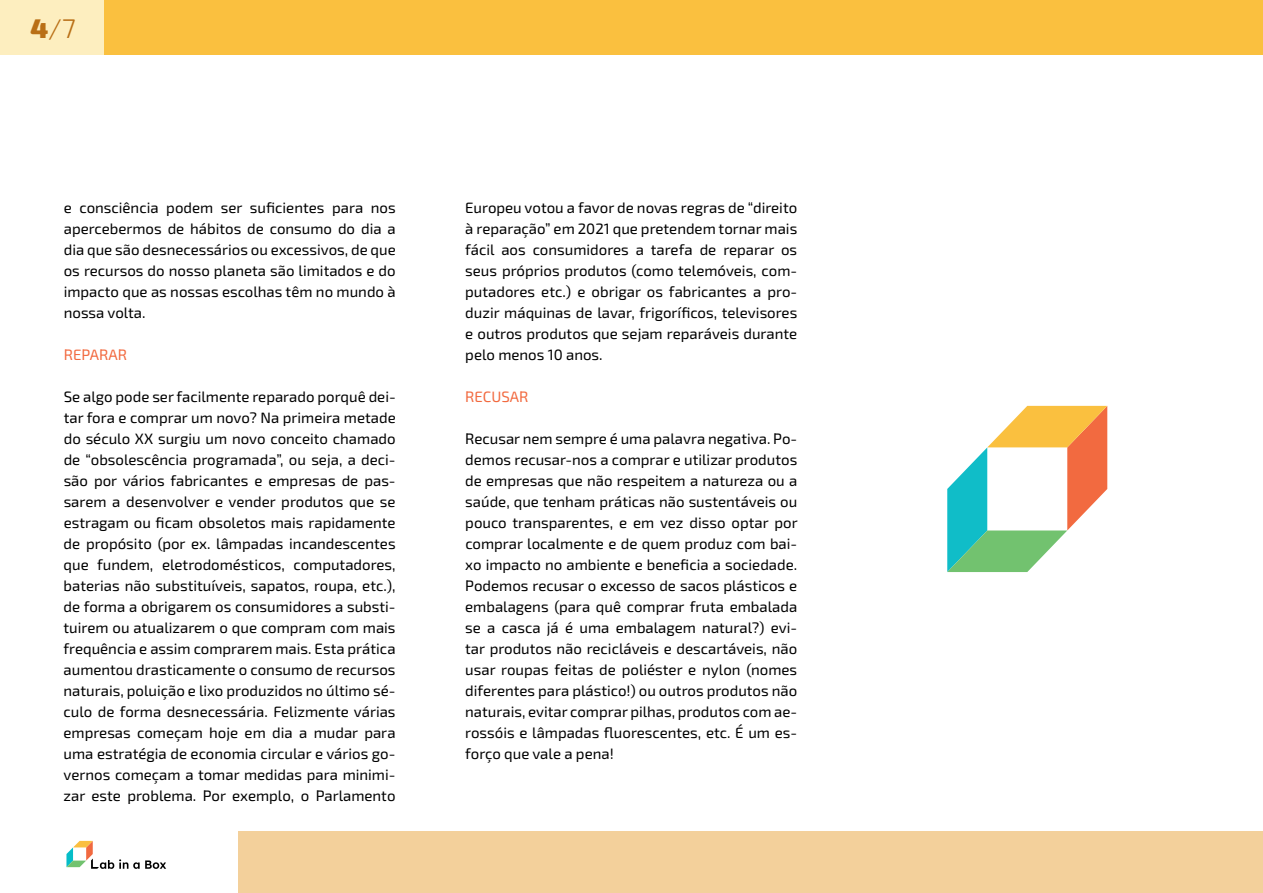
<style>
.page{position:relative;width:1263px;height:893px;background:#fff}
.page>*{position:absolute;margin:0;border:0;box-sizing:border-box;transform-origin:0 0}
.t1{font:27px "Exo 2";color:#b96f16}
.t2{font:15px/21px "Exo 2";color:#000;text-align:justify}
.t3{font:15px "Exo 2";color:#f26a40}
.s1{font-weight:900}
</style>
<div class="page">
<div style="left:238px;top:831px;width:1025px;height:62px;background:#f3d09b"></div>
<div style="left:0;top:0;width:1263px;height:55px;background:#fac03f"></div>
<div style="left:0;top:0;width:104px;height:55px;background:#fdeebf"></div>
<svg style="left:66px;top:841px;width:100px;height:28px"></svg>
<svg style="left:947px;top:406px;width:160px;height:166px"></svg>
<h1 class="t1" style="left:31px;top:10px;width:47px"><span class="s1">4</span>/7</h1>
<p class="t2" style="left:64px;top:196px;width:334px">e consciência podem ser suficientes para nos apercebermos de hábitos de consumo do dia a dia que são desnecessários ou excessivos, de que os recursos do nosso planeta são limitados e do impacto que as nossas escolhas têm no mundo à nossa volta.</p>
<p class="t3" style="left:64px;top:344px;width:65px">REPARAR</p>
<p class="t2" style="left:64px;top:385px;width:334px">Se algo pode ser facilmente reparado porquê dei&shy;tar fora e comprar um novo? Na primeira metade do século XX surgiu um novo conceito chamado de “obsolescência programada”, ou seja, a deci&shy;são por vários fabricantes e empresas de pas&shy;sarem a desenvolver e vender produtos que se estragam ou ficam obsoletos mais rapidamente de propósito (por ex. lâmpadas incandescentes que fundem, eletrodomésticos, computadores, baterias não substituíveis, sapatos, roupa, etc.), de forma a obrigarem os consumidores a substi&shy;tuirem ou atualizarem o que compram com mais frequência e assim comprarem mais. Esta prática aumentou drasticamente o consumo de recursos naturais, poluição e lixo produzidos no último sé&shy;culo de forma desnecessária. Felizmente várias empresas começam hoje em dia a mudar para uma estratégia de economia circular e vários go&shy;vernos começam a tomar medidas para minimi&shy;zar este problema. Por exemplo, o Parlamento</p>
<p class="t2" style="left:465px;top:196px;width:334px">Europeu votou a favor de novas regras de “direito à reparação” em 2021 que pretendem tornar mais fácil aos consumidores a tarefa de reparar os seus próprios produtos (como telemóveis, com&shy;putadores etc.) e obrigar os fabricantes a pro&shy;duzir máquinas de lavar, frigoríficos, televisores e outros produtos que sejam reparáveis durante pelo menos 10 anos.</p>
<p class="t3" style="left:465px;top:386px;width:65px">RECUSAR</p>
<p class="t2" style="left:465px;top:427px;width:334px">Recusar nem sempre é uma palavra negativa. Po&shy;demos recusar-nos a comprar e utilizar produtos de empresas que não respeitem a natureza ou a saúde, que tenham práticas não sustentáveis ou pouco transparentes, e em vez disso optar por comprar localmente e de quem produz com bai&shy;xo impacto no ambiente e beneficia a sociedade.<br>Podemos recusar o excesso de sacos plásticos e embalagens (para quê comprar fruta embalada se a casca já é uma embalagem natural?) evi&shy;tar produtos não recicláveis e descartáveis, não usar roupas feitas de poliéster e nylon (nomes diferentes para plástico!) ou outros produtos não naturais, evitar comprar pilhas, produtos com ae&shy;rossóis e lâmpadas fluorescentes, etc. É um es&shy;forço que vale a pena!</p>
</div>
